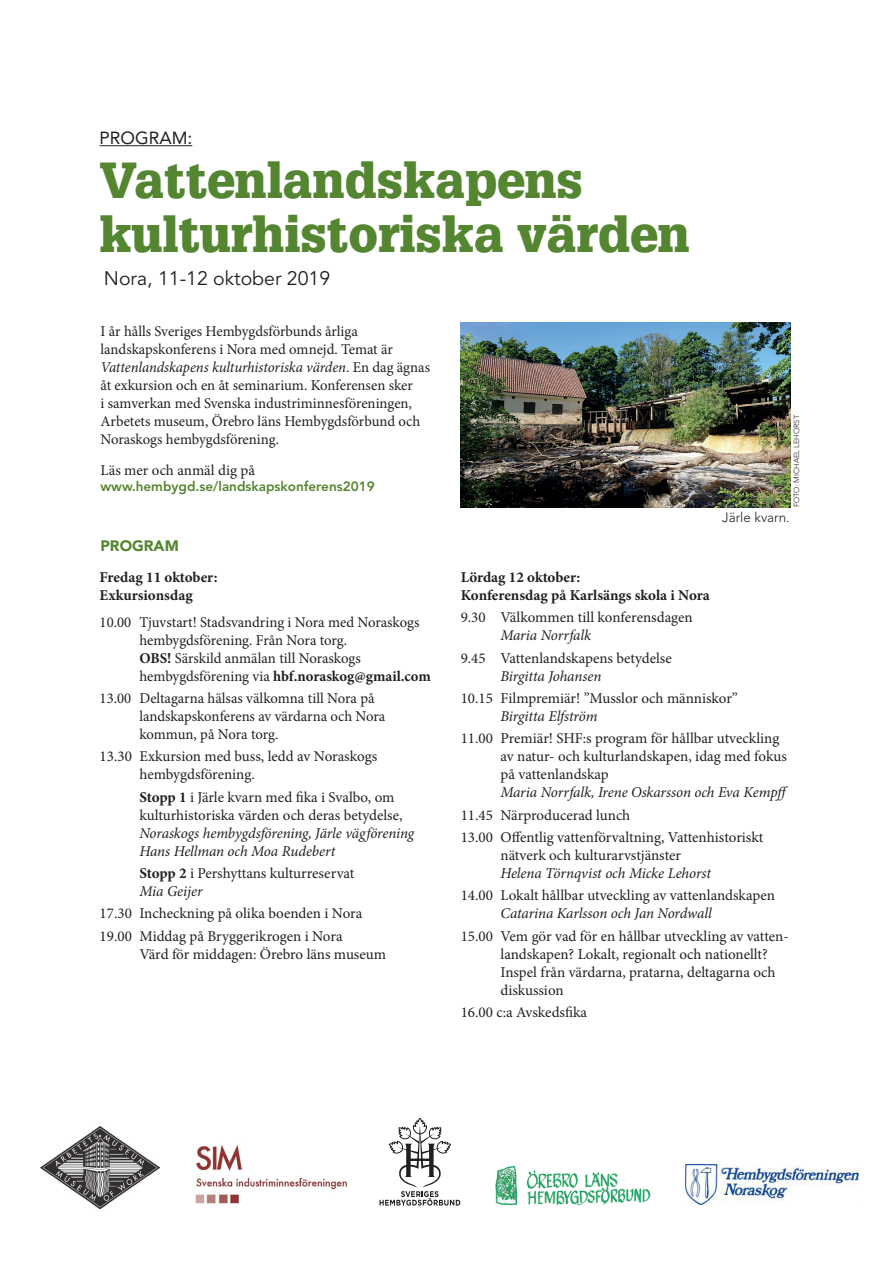
<style>
.page{position:relative;width:893px;height:1263px;background:#fff}
.page>*{position:absolute;margin:0;border:0;box-sizing:border-box;transform-origin:0 0}
.t1{font:900 49.5px/54px "Glypha LT Std";color:#548530}
.t2{font:19.5px "Avenir LT Std";color:#231f20}
.t3{font:17.4px "Avenir LT Std";color:#231f20}
.t4{font:15px/18px "Minion Pro";letter-spacing:-.005em;color:#231f20}
.t5{font:italic 15px/18px "Minion Pro";letter-spacing:-.01em;color:#231f20}
.t6{font:700 15px/18px "Minion Pro";color:#231f20}
.t7{font:900 15px "Avenir LT Std";color:#548530}
.t8{font:800 13.5px "Avenir LT Std";color:#548530}
.t9{font:300 13.5px "Avenir LT Std";color:#231f20}
.t10{font:300 7.5px "Avenir LT Std";color:#231f20}
.s1{font-style:italic}
.s2{font-weight:700}
</style>
<div class="page">
<hr style="left:100px;top:145px;width:92px;height:1px;background:#231f20">
<svg style="left:379px;top:1118px;width:81px;height:87px"></svg>
<img style="left:40px;top:1127px;width:119px;height:82px">
<img style="left:195px;top:1145px;width:152px;height:59px">
<img style="left:495px;top:1165px;width:156px;height:41px">
<img style="left:683px;top:1165px;width:176px;height:40px">
<img style="left:461px;top:322px;width:329px;height:185px">
<p class="t3" style="left:100px;top:128px;width:94px">PROGRAM:</p>
<h1 class="t1" style="left:100px;top:153px;width:592px">Vattenlandskapens kulturhistoriska värden</h1>
<h2 class="t2" style="left:104px;top:267px;width:228px">Nora, 11-12 oktober 2019</h2>
<p class="t4" style="left:101px;top:322px;width:331px">I år hålls Sveriges Hembygdsförbunds årliga landskapskonferens i Nora med omnejd. Temat är <span class="s1">Vattenlandskapens kulturhistoriska värden</span>. En dag ägnas åt exkursion och en åt seminarium. Konferensen sker<br>i samverkan med Svenska industriminnesföreningen, Arbetets museum, Örebro läns Hembygdsförbund och Noraskogs hembygdsförening.</p>
<p class="t4" style="left:101px;top:461px;width:156px">Läs mer och anmäl dig på</p>
<p class="t8" style="left:101px;top:479px;width:276px">www.hembygd.se/landskapskonferens2019</p>
<p class="t7" style="left:101px;top:537px;width:80px">PROGRAM</p>
<p class="t10" style="left:792px;top:507px;width:94px;rotate:-90deg">FOTO: MICHAEL LEHORST</p>
<p class="t9" style="left:722px;top:509px;width:69px">Järle kvarn.</p>
<p class="t6" style="left:100px;top:568px;width:119px">Fredag 11 oktober:<br>Exkursionsdag</p>
<p class="t4" style="left:139px;top:613px;width:293px;text-indent:-40px">10.00 Tjuvstart! Stadsvandring i Nora med Noraskogs hembygdsförening. Från Nora torg.<br><span class="s2">OBS!</span> Särskild anmälan till Noraskogs hembygdsförening via <span class="s2">hbf.noraskog@gmail.com</span></p>
<p class="t4" style="left:139px;top:689px;width:247px;text-indent:-40px">13.00 Deltagarna hälsas välkomna till Nora på landskapskonferens av värdarna och Nora kommun, på Nora torg.</p>
<p class="t4" style="left:139px;top:748px;width:239px;text-indent:-40px">13.30 Exkursion med buss, ledd av Noraskogs hembygdsförening.</p>
<p class="t4" style="left:139px;top:788px;width:265px"><span class="s2">Stopp 1</span> i Järle kvarn med fika i Svalbo, om kulturhistoriska värden och deras betydelse,</p>
<p class="t5" style="left:139px;top:824px;width:276px">Noraskogs hembygdsförening, Järle vägförening<br>Hans Hellman och Moa Rudebert</p>
<p class="t4" style="left:139px;top:864px;width:217px"><span class="s2">Stopp 2</span> i Pershyttans kulturreservat<br><span class="s1">Mia Geijer</span></p>
<p class="t4" style="left:100px;top:902px;width:264px;line-height:22.2px">17.30 Incheckning på olika boenden i Nora<br>19.00 Middag på Bryggerikrogen i Nora</p>
<p class="t4" style="left:139px;top:945px;width:248px">Värd för middagen: Örebro läns museum</p>
<p class="t6" style="left:461px;top:568px;width:251px">Lördag 12 oktober:<br>Konferensdag på Karlsängs skola i Nora</p>
<p class="t4" style="left:461px;top:609px;width:234px">9.30 Välkommen till konferensdagen</p>
<p class="t5" style="left:500px;top:627px;width:92px">Maria Norrfalk</p>
<p class="t4" style="left:461px;top:649px;width:213px">9.45 Vattenlandskapens betydelse</p>
<p class="t5" style="left:500px;top:667px;width:102px">Birgitta Johansen</p>
<p class="t4" style="left:461px;top:689px;width:279px">10.15 Filmpremiär! ”Musslor och människor”</p>
<p class="t5" style="left:500px;top:707px;width:99px">Birgitta Elfström</p>
<p class="t4" style="left:500px;top:730px;width:288px;text-indent:-40px">11.00 Premiär! SHF:s program för hållbar utveckling av natur- och kulturlandskapen, idag med fokus på vattenlandskap</p>
<p class="t5" style="left:500px;top:783px;width:291px">Maria Norrfalk, Irene Oskarsson och Eva Kempff</p>
<p class="t4" style="left:461px;top:804px;width:304px;line-height:22.2px">11.45 Närproducerad lunch<br>13.00 Offentlig vattenförvaltning, Vattenhistoriskt</p>
<p class="t4" style="left:500px;top:846px;width:182px">nätverk och kulturarvstjänster</p>
<p class="t5" style="left:500px;top:864px;width:212px">Helena Törnqvist och Micke Lehorst</p>
<p class="t4" style="left:461px;top:886px;width:316px">14.00 Lokalt hållbar utveckling av vattenlandskapen</p>
<p class="t5" style="left:500px;top:904px;width:213px">Catarina Karlsson och Jan Nordwall</p>
<p class="t4" style="left:500px;top:927px;width:288px;text-indent:-40px">15.00 Vem gör vad för en hållbar utveckling av vatten&shy;landskapen? Lokalt, regionalt och nationellt?<br>Inspel från värdarna, pratarna, deltagarna och diskussion</p>
<p class="t4" style="left:461px;top:1003px;width:128px">16.00 c:a Avskedsfika</p>
</div>
